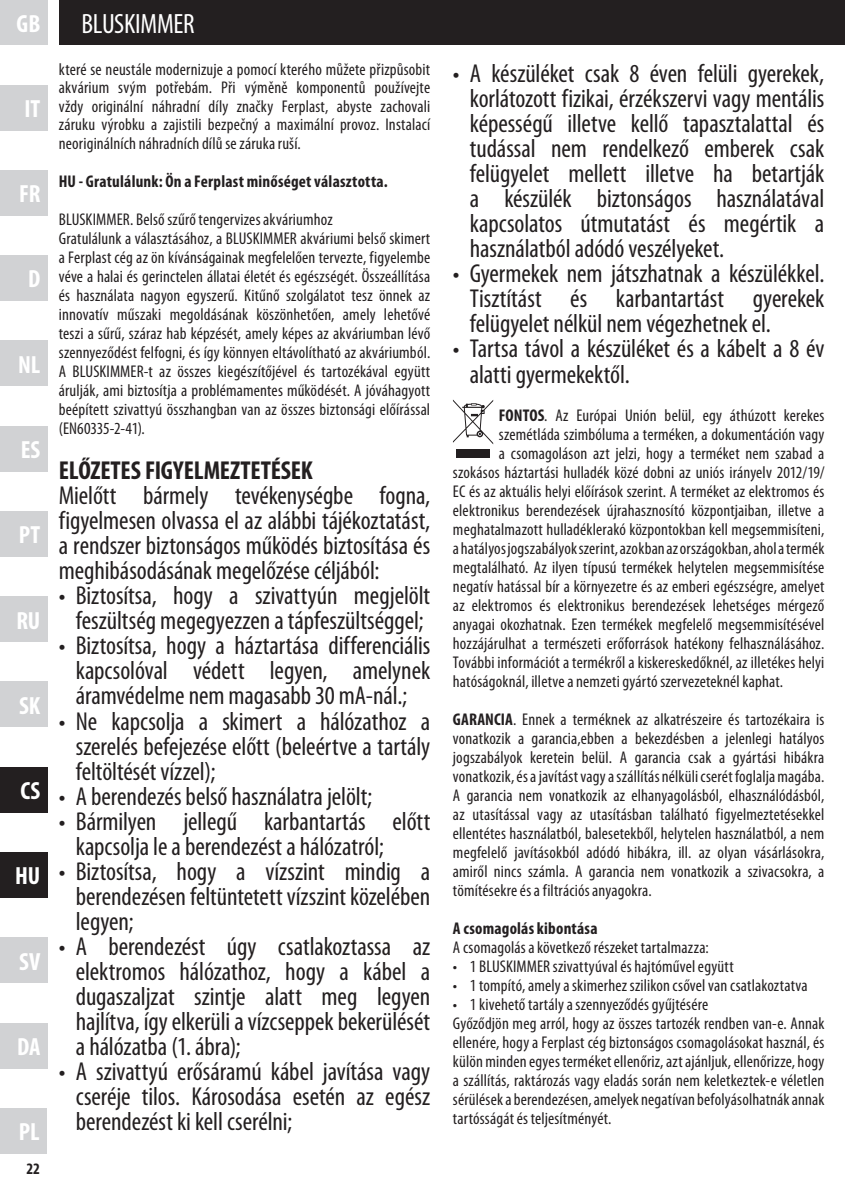
<style>
.page{position:relative;width:845px;height:1194px;background:#fff}
.page>*{position:absolute;margin:0;border:0;box-sizing:border-box;transform-origin:0 0}
.t1{font:condensed 28px "Myriad Pro";letter-spacing:-.01em;color:#fff}
.t2{font:condensed 26px/25px "Myriad Pro";letter-spacing:-.005em;color:#231f20;text-align:justify}
.t3{font:700 condensed 26px "Myriad Pro";letter-spacing:-.01em;color:#231f20}
.t4{font:700 condensed 25px "Myriad Pro";letter-spacing:-.005em;color:#fff}
.t5{font:condensed 17px/19px "Myriad Pro";letter-spacing:.01em;color:#231f20;text-align:justify}
.t6{font:700 condensed 17px "Myriad Pro";letter-spacing:.015em;color:#231f20}
.t7{font:700 condensed 16px "Myriad Pro";color:#231f20}
.s1{font-weight:700}
</style>
<div class="page">
<div style="left:0;top:0;width:47px;height:45px;background:#d1d2d4"></div>
<div style="left:0;top:1107px;width:47px;height:46px;background:#d1d2d4"></div>
<div style="left:0;top:596px;width:47px;height:45px;background:#d1d2d4"></div>
<div style="left:0;top:1022px;width:47px;height:46px;background:#d1d2d4"></div>
<div style="left:0;top:937px;width:47px;height:45px;background:#d1d2d4"></div>
<div style="left:0;top:852px;width:47px;height:45px;background:#231f20"></div>
<div style="left:0;top:767px;width:47px;height:45px;background:#231f20"></div>
<div style="left:0;top:681px;width:47px;height:46px;background:#d1d2d4"></div>
<div style="left:0;top:426px;width:47px;height:45px;background:#d1d2d4"></div>
<div style="left:0;top:511px;width:47px;height:45px;background:#d1d2d4"></div>
<div style="left:0;top:340px;width:47px;height:46px;background:#d1d2d4"></div>
<div style="left:0;top:255px;width:47px;height:46px;background:#d1d2d4"></div>
<div style="left:0;top:170px;width:47px;height:45px;background:#d1d2d4"></div>
<div style="left:0;top:85px;width:47px;height:45px;background:#d1d2d4"></div>
<div style="left:59px;top:0;width:786px;height:45px;background:#231f20"></div>
<div style="left:456px;top:449px;width:34px;height:9px;background:#231f20"></div>
<svg style="left:453px;top:399px;width:40px;height:45px"></svg>
<h3 class="t4" style="left:17px;top:8px;width:25px">GB</h3>
<h3 class="t4" style="left:25px;top:93px;width:17px">IT</h3>
<h3 class="t4" style="left:19px;top:178px;width:23px">FR</h3>
<h3 class="t4" style="left:28px;top:263px;width:14px">D</h3>
<h3 class="t4" style="left:18px;top:349px;width:24px">NL</h3>
<h3 class="t4" style="left:21px;top:434px;width:21px">ES</h3>
<h3 class="t4" style="left:19px;top:519px;width:23px">PT</h3>
<h3 class="t4" style="left:16px;top:604px;width:26px">RU</h3>
<h3 class="t4" style="left:19px;top:689px;width:23px">SK</h3>
<h3 class="t4" style="left:20px;top:775px;width:21px">CS</h3>
<h3 class="t4" style="left:15px;top:860px;width:27px">HU</h3>
<h3 class="t4" style="left:19px;top:945px;width:23px">SV</h3>
<h3 class="t4" style="left:17px;top:1030px;width:25px">DA</h3>
<h3 class="t4" style="left:19px;top:1115px;width:22px">PL</h3>
<p class="t7" style="left:26px;top:1158px;width:15px">22</p>
<h1 class="t1" style="left:81px;top:7px;width:115px">BLUSKIMMER</h1>
<p class="t5" style="left:59px;top:60px;width:373px">které se neustále modernizuje a pomocí kterého můžete přizpůsobit akvárium svým potřebám. Při výměně komponentů používejte vždy originální náhradní díly značky Ferplast, abyste zachovali záruku výrobku a zajistili bezpečný a maximální provoz. Instalací neoriginálních náhradních dílů se záruka ruší.</p>
<p class="t6" style="left:59px;top:171px;width:330px">HU - Gratulálunk: Ön a Ferplast minőséget választotta.</p>
<p class="t5" style="left:59px;top:210px;width:373px;text-align:left">BLUSKIMMER. Belső szűrő tengervizes akváriumhoz<br>Gratulálunk a választásához, a BLUSKIMMER akváriumi belső skimert a Ferplast cég az ön kívánságainak megfelelően tervezte, figyelembe véve a halai és gerinctelen állatai életét és egészségét. Összeállítása és használata nagyon egyszerű. Kitűnő szolgálatot tesz önnek az innovatív műszaki megoldásának köszönhetően, amely lehetővé teszi a sűrű, száraz hab képzését, amely képes az akváriumban lévő szennyeződést felfogni, és így könnyen eltávolítható az akváriumból.<br>A BLUSKIMMER-t az összes kiegészítőjével és tartozékával együtt árulják, ami biztosítja a problémamentes működését. A jóváhagyott beépített szivattyú összhangban van az összes biztonsági előírással (EN60335-2-41).</p>
<h2 class="t3" style="left:59px;top:454px;width:255px">ELŐZETES FIGYELMEZTETÉSEK</h2>
<h2 class="t2" style="left:59px;top:483px;width:373px">Mielőtt bármely tevékenységbe fogna, figyelmesen olvassa el az alábbi tájékoztatást, a rendszer biztonságos működés biztosítása és meghibásodásának megelőzése céljából:</h2>
<h2 class="t2" style="left:59px;top:583px;width:373px;text-align:center">• Biztosítsa, hogy a szivattyún megjelölt feszültség megegyezzen a tápfeszültséggel;</h2>
<h2 class="t2" style="left:76px;top:633px;width:356px;text-indent:-17px">• Biztosítsa, hogy a háztartása differenciális kapcsolóval védett legyen, amelynek áramvédelme nem magasabb 30 mA-nál.;</h2>
<h2 class="t2" style="left:76px;top:708px;width:356px;text-indent:-17px">• Ne kapcsolja a skimert a hálózathoz a szerelés befejezése előtt (beleértve a tartály feltöltését vízzel);</h2>
<h2 class="t2" style="left:59px;top:783px;width:315px">• A berendezés belső használatra jelölt;</h2>
<h2 class="t2" style="left:76px;top:808px;width:356px;text-indent:-17px">• Bármilyen jellegű karbantartás előtt kapcsolja le a berendezést a hálózatról;</h2>
<h2 class="t2" style="left:76px;top:858px;width:356px;text-indent:-17px">• Biztosítsa, hogy a vízszint mindig a berendezésen feltüntetett vízszint közelében legyen;</h2>
<h2 class="t2" style="left:76px;top:933px;width:356px;text-indent:-17px">• A berendezést úgy csatlakoztassa az elektromos hálózathoz, hogy a kábel a dugaszaljzat szintje alatt meg legyen hajlítva, így elkerüli a vízcseppek bekerülését a hálózatba (1. ábra);</h2>
<h2 class="t2" style="left:76px;top:1058px;width:356px;text-indent:-17px">• A szivattyú erősáramú kábel javítása vagy cseréje tilos. Károsodása esetén az egész berendezést ki kell cserélni;</h2>
<p class="t2" style="left:470px;top:60px;width:356px;text-indent:-17px">• A készüléket csak 8 éven felüli gyerekek, korlátozott fizikai, érzékszervi vagy mentális képességű illetve kellő tapasztalattal és tudással nem rendelkező emberek csak felügyelet mellett illetve ha betartják a készülék biztonságos használatával kapcsolatos útmutatást és megértik a használatból adódó veszélyeket.</p>
<h2 class="t2" style="left:470px;top:260px;width:356px;text-indent:-17px">• Gyermekek nem játszhatnak a készülékkel.<br>Tisztítást és karbantartást gyerekek felügyelet nélkül nem végezhetnek el.</h2>
<h2 class="t2" style="left:470px;top:335px;width:356px;line-height:26px;text-indent:-17px">• Tartsa távol a készüléket és a kábelt a 8 év alatti gyermekektől.</h2>
<p class="t5" style="left:499px;top:405px;width:327px"><span class="s1">FONTOS</span>. Az Európai Unión belül, egy áthúzott kerekes</p>
<p class="t5" style="left:499px;top:424px;width:327px">szemétláda szimbóluma a terméken, a dokumentáción vagy</p>
<p class="t5" style="left:499px;top:443px;width:327px">a csomagoláson azt jelzi, hogy a terméket nem szabad a</p>
<p class="t5" style="left:453px;top:462px;width:373px">szokásos háztartási hulladék közé dobni az uniós irányelv 2012/19/</p>
<p class="t5" style="left:453px;top:481px;width:373px">EC és az aktuális helyi előírások szerint. A terméket az elektromos és</p>
<p class="t5" style="left:453px;top:500px;width:373px">elektronikus berendezések újrahasznosító központjaiban, illetve a</p>
<p class="t5" style="left:453px;top:519px;width:373px">meghatalmazott hulladéklerakó központokban kell megsemmisíteni,</p>
<p class="t5" style="left:453px;top:538px;width:373px">a hatályos jogszabályok szerint, azokban az országokban, ahol a termék</p>
<p class="t5" style="left:453px;top:557px;width:373px">megtalálható. Az ilyen típusú termékek helytelen megsemmisítése</p>
<p class="t5" style="left:453px;top:576px;width:373px">negatív hatással bír a környezetre és az emberi egészségre, amelyet</p>
<p class="t5" style="left:453px;top:595px;width:373px">az elektromos és elektronikus berendezések lehetséges mérgező</p>
<p class="t5" style="left:453px;top:614px;width:373px">anyagai okozhatnak. Ezen termékek megfelelő megsemmisítésével</p>
<p class="t5" style="left:453px;top:633px;width:373px">hozzájárulhat a természeti erőforrások hatékony felhasználásához.</p>
<p class="t5" style="left:453px;top:652px;width:373px">További információt a termékről a kiskereskedőknél, az illetékes helyi</p>
<p class="t5" style="left:453px;top:671px;width:332px">hatóságoknál, illetve a nemzeti gyártó szervezeteknél kaphat.</p>
<p class="t5" style="left:453px;top:709px;width:373px"><span class="s1">GARANCIA</span>. Ennek a terméknek az alkatrészeire és tartozékaira is vonatkozik a garancia,ebben a bekezdésben a jelenlegi hatályos jogszabályok keretein belül. A garancia csak a gyártási hibákra vonatkozik, és a javítást vagy a szállítás nélküli cserét foglalja magába.<br>A garancia nem vonatkozik az elhanyagolásból, elhasználódásból, az utasítással vagy az utasításban található figyelmeztetésekkel ellentétes használatból, balesetekből, helytelen használatból, a nem megfelelő javításokból adódó hibákra, ill. az olyan vásárlásokra, amiről nincs számla. A garancia nem vonatkozik a szivacsokra, a tömítésekre és a filtrációs anyagokra.</p>
<p class="t6" style="left:453px;top:917px;width:146px">A csomagolás kibontása</p>
<p class="t5" style="left:453px;top:937px;width:257px">A csomagolás a következő részeket tartalmazza:</p>
<p class="t5" style="left:453px;top:956px;width:282px">• 1 BLUSKIMMER szivattyúval és hajtóművel együtt</p>
<p class="t5" style="left:453px;top:975px;width:356px">• 1 tompító, amely a skimerhez szilikon csővel van csatlakoztatva</p>
<p class="t5" style="left:453px;top:994px;width:373px;text-align:left">• 1 kivehető tartály a szennyeződés gyűjtésére<br>Győződjön meg arról, hogy az összes tartozék rendben van-e. Annak ellenére, hogy a Ferplast cég biztonságos csomagolásokat használ, és külön minden egyes terméket ellenőriz, azt ajánljuk, ellenőrizze, hogy a szállítás, raktározás vagy eladás során nem keletkeztek-e véletlen sérülések a berendezésen, amelyek negatívan befolyásolhatnák annak tartósságát és teljesítményét.</p>
</div>
